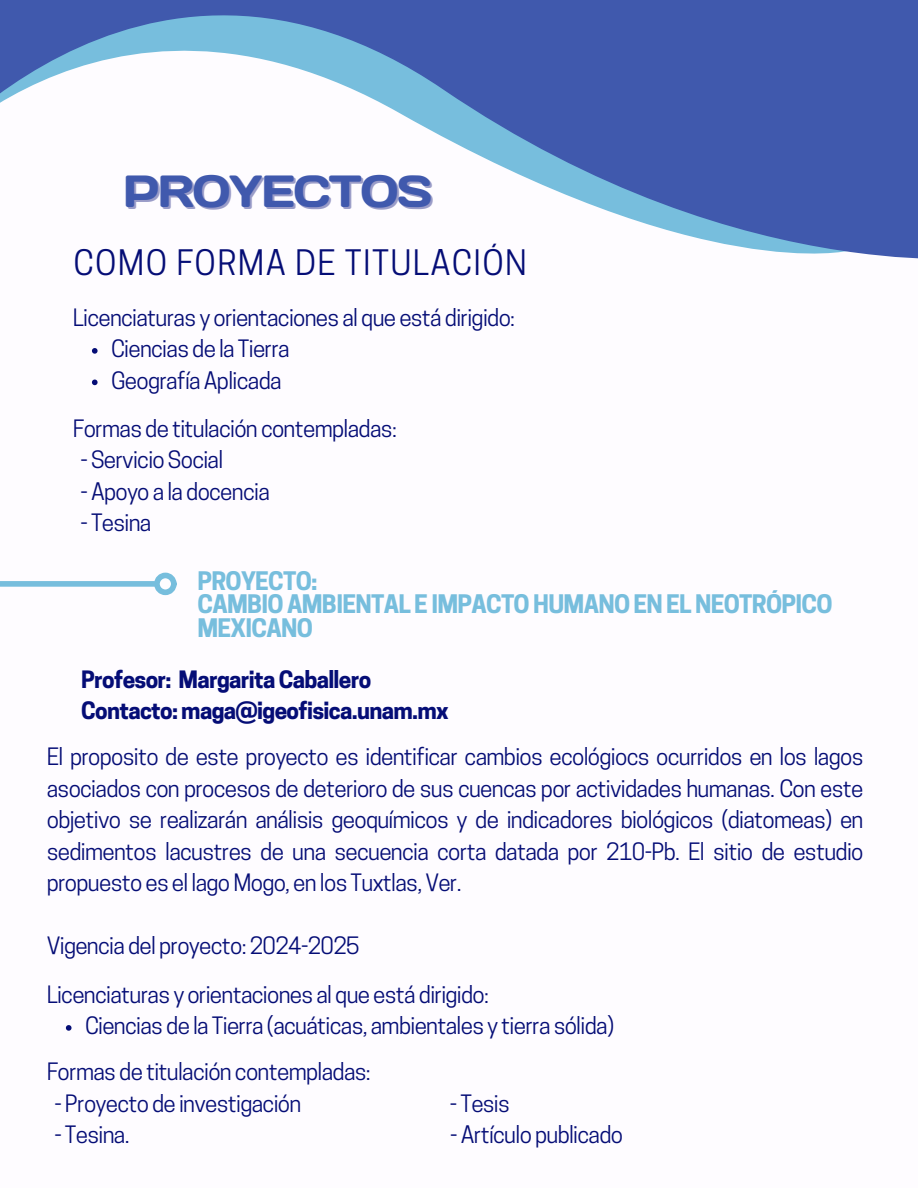
<style>
.page{position:relative;width:918px;height:1188px;background:#fff}
.page>*{position:absolute;margin:0;border:0;box-sizing:border-box;transform-origin:0 0}
.t1{font:45px "Days";letter-spacing:-.03em;color:#4059ad}
.t2{font:33px "Cooper Hewitt";letter-spacing:.04em;color:#050d76}
.t3{font:700 24px/23.7px "Cooper Hewitt";letter-spacing:-.03em;color:#77bedd}
.t4{font:22.5px/31.5px "Cooper Hewitt";letter-spacing:-.03em;color:#050d76;text-align:justify}
.t5{font:700 22.5px/31.5px "Cooper Hewitt";letter-spacing:-.03em;color:#050d76}
</style>
<div class="page">
<svg style="left:0;top:0;width:918px;height:259px"></svg>
<div style="left:0;top:581px;width:154px;height:6px;background:#77bedd"></div>
<div style="left:154px;top:573px;width:23px;height:22px;border:6px solid #77bedd;border-radius:50%"></div>
<svg style="left:92px;top:348px;width:6px;height:6px"></svg>
<svg style="left:92px;top:380px;width:6px;height:5px"></svg>
<svg style="left:66px;top:1025px;width:6px;height:6px"></svg>
<p class="t1" style="left:123px;top:163px;width:311px">PROYECTOS</p>
<h1 class="t2" style="left:73px;top:250px;width:455px">COMO FORMA DE TITULACIÓN</h1>
<h4 class="t4" style="left:73px;top:304px;width:444px">Licenciaturas y orientaciones al que está dirigido:</h4>
<p class="t4" style="left:111px;top:336px;width:180px">Ciencias de la Tierra</p>
<p class="t4" style="left:111px;top:367px;width:172px">Geografía Aplicada</p>
<h2 class="t4" style="left:73px;top:415px;width:326px">Formas de titulación contempladas:</h2>
<h2 class="t4" style="left:80px;top:447px;width:144px">- Servicio Social</h2>
<h2 class="t4" style="left:80px;top:478px;width:191px">- Apoyo a la docencia</h2>
<h2 class="t4" style="left:80px;top:510px;width:73px">- Tesina</h2>
<p class="t3" style="left:197px;top:572px;width:637px">PROYECTO:<br>CAMBIO AMBIENTAL E IMPACTO HUMANO EN EL NEOTRÓPICO<br>MEXICANO</p>
<h4 class="t5" style="left:81px;top:666px;width:369px">Profesor: Margarita Caballero<br>Contacto: maga@igeofisica.unam.mx</h4>
<h3 class="t4" style="left:47px;top:744px;width:818px">El proposito de este proyecto es identificar cambios ecológiocs ocurridos en los lagos asociados con procesos de deterioro de sus cuencas por actividades humanas. Con este objetivo se realizarán análisis geoquímicos y de indicadores biológicos (diatomeas) en sedimentos lacustres de una secuencia corta datada por 210-Pb. El sitio de estudio propuesto es el lago Mogo, en los Tuxtlas, Ver.</h3>
<h4 class="t4" style="left:47px;top:933px;width:314px">Vigencia del proyecto: 2024-2025</h4>
<h4 class="t4" style="left:47px;top:981px;width:444px">Licenciaturas y orientaciones al que está dirigido:</h4>
<h4 class="t4" style="left:85px;top:1013px;width:531px">Ciencias de la Tierra (acuáticas, ambientales y tierra sólida)</h4>
<h4 class="t4" style="left:47px;top:1059px;width:326px">Formas de titulación contempladas:</h4>
<h4 class="t4" style="left:54px;top:1090px;width:248px">- Proyecto de investigación</h4>
<h4 class="t4" style="left:450px;top:1090px;width:62px">- Tesis</h4>
<h4 class="t4" style="left:54px;top:1122px;width:77px">- Tesina.</h4>
<h4 class="t4" style="left:450px;top:1122px;width:174px">- Artículo publicado</h4>
</div>
